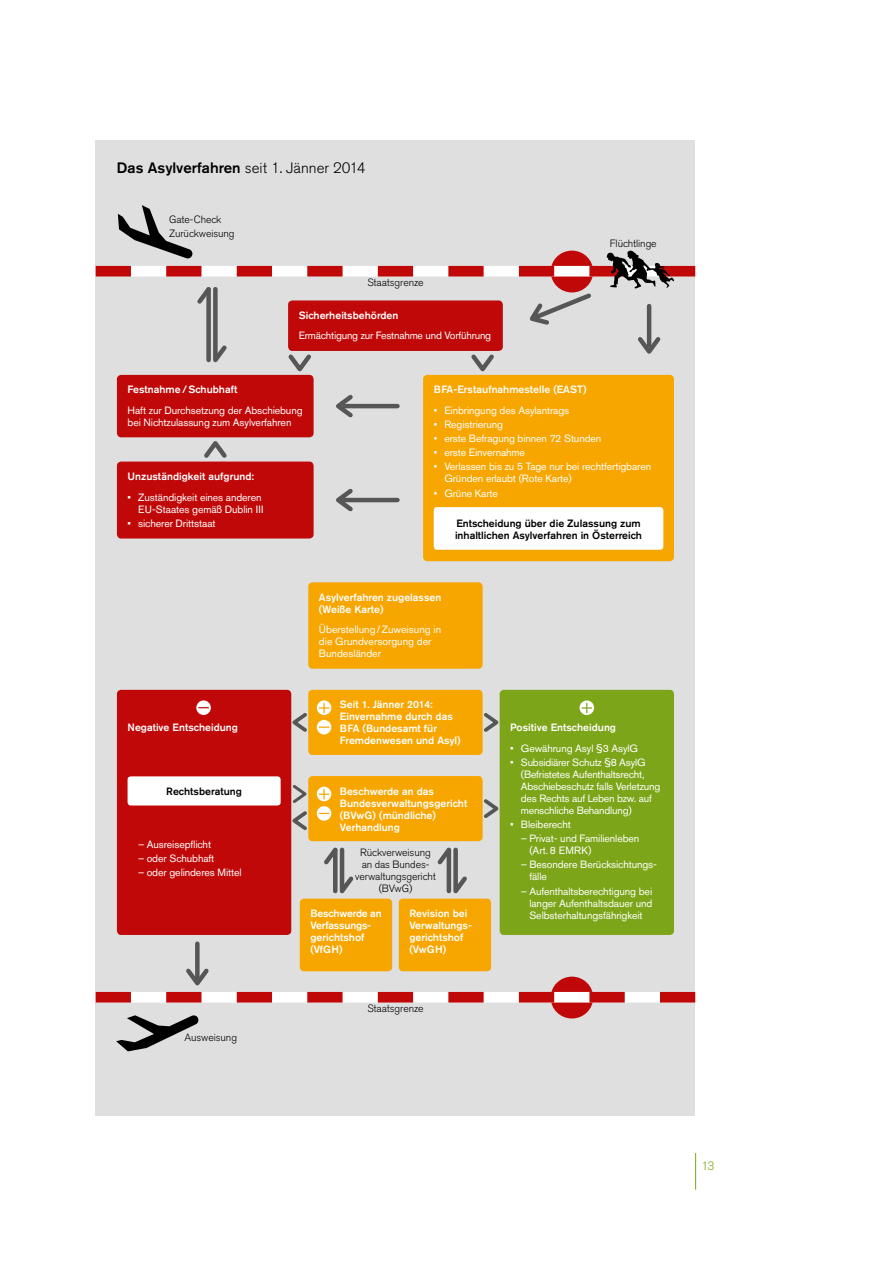
<style>
.page{position:relative;width:893px;height:1263px;background:#fff}
.page>*{position:absolute;margin:0;border:0;box-sizing:border-box;transform-origin:0 0}
.t1{font:500 15px "Akzidenz Grotesk Pro";color:#000}
.t2{font:300 12px "Akzidenz Grotesk Pro";color:#7da519}
.t3{font:10.5px/12px "Akzidenz Grotesk Pro";letter-spacing:-.01em;color:#fff}
.t4{font:500 10.5px/12px "Akzidenz Grotesk Pro";color:#fff}
.t5{font:300 10.5px/12px "Akzidenz Grotesk Pro";letter-spacing:-.01em;color:#000}
.t6{font:500 10.5px/12px "Akzidenz Grotesk Pro";color:#000}
.t7{font:500 10.5px/12px "Akzidenz Grotesk Pro";letter-spacing:-.02em;color:#fff}
.s1{font-weight:300}
</style>
<div class="page">
<hr style="left:695px;top:1153px;width:1px;height:36px;background:#7da519">
<div style="left:96px;top:140px;width:599px;height:976px;background:#dfdfe0"></div>
<div style="left:117px;top:375px;width:197px;height:62px;background:#c00808;border-radius:4px"></div>
<div style="left:423px;top:375px;width:251px;height:186px;background:#f7a600;border-radius:4px"></div>
<div style="left:308px;top:582px;width:175px;height:87px;background:#f7a600;border-radius:4px"></div>
<div style="left:308px;top:690px;width:175px;height:65px;background:#f7a600;border-radius:4px"></div>
<div style="left:500px;top:690px;width:174px;height:245px;background:#7da519;border-radius:4px"></div>
<div style="left:117px;top:690px;width:174px;height:245px;background:#c00808;border-radius:4px"></div>
<div style="left:308px;top:776px;width:175px;height:65px;background:#f7a600;border-radius:4px"></div>
<div style="left:300px;top:899px;width:92px;height:72px;background:#f7a600;border-radius:4px"></div>
<div style="left:399px;top:899px;width:92px;height:72px;background:#f7a600;border-radius:4px"></div>
<div style="left:117px;top:462px;width:197px;height:76px;background:#c00808;border-radius:4px"></div>
<div style="left:434px;top:507px;width:229px;height:43px;background:#fff;border-radius:3px"></div>
<div style="left:128px;top:776px;width:153px;height:29px;background:#fff;border-radius:3px"></div>
<svg style="left:116px;top:1015px;width:83px;height:36px"></svg>
<div style="left:551px;top:977px;width:42px;height:41px;background:#c00808;border-radius:50%"></div>
<svg style="left:336px;top:395px;width:21px;height:23px"></svg>
<svg style="left:96px;top:964px;width:599px;height:38px"></svg>
<svg style="left:336px;top:488px;width:21px;height:24px"></svg>
<svg style="left:291px;top:709px;width:18px;height:26px"></svg>
<svg style="left:482px;top:709px;width:18px;height:26px"></svg>
<svg style="left:482px;top:796px;width:18px;height:25px"></svg>
<svg style="left:291px;top:782px;width:18px;height:51px"></svg>
<svg style="left:200px;top:437px;width:31px;height:25px"></svg>
<svg style="left:320px;top:847px;width:37px;height:52px"></svg>
<svg style="left:434px;top:847px;width:37px;height:52px"></svg>
<div style="left:333px;top:850px;width:5px;height:41px;background:#565656"></div>
<hr style="left:447px;top:850px;width:4px;height:41px;background:#565656">
<hr style="left:344px;top:404px;width:53px;height:4px;background:#565656">
<div style="left:195px;top:944px;width:5px;height:33px;background:#565656"></div>
<hr style="left:344px;top:498px;width:53px;height:4px;background:#565656">
<svg style="left:96px;top:205px;width:599px;height:172px"></svg>
<svg style="left:579px;top:700px;width:15px;height:15px"></svg>
<svg style="left:317px;top:700px;width:14px;height:34px"></svg>
<svg style="left:317px;top:787px;width:14px;height:34px"></svg>
<svg style="left:196px;top:700px;width:15px;height:15px"></svg>
<h1 class="t1" style="left:117px;top:158px;width:250px">Das Asylverfahren <span class="s1">seit 1. Jänner 2014</span></h1>
<p class="t5" style="left:169px;top:212px;width:67px;line-height:14.1px">Gate-Check<br>Zurückweisung</p>
<p class="t5" style="left:367px;top:277px;width:58px">Staatsgrenze</p>
<p class="t4" style="left:299px;top:309px;width:101px">Sicherheitsbehörden</p>
<p class="t3" style="left:299px;top:330px;width:194px">Ermächtigung zur Festnahme und Vorführung</p>
<p class="t5" style="left:610px;top:238px;width:48px">Flüchtlinge</p>
<p class="t4" style="left:434px;top:383px;width:154px">BFA-Erstaufnahmestelle (EAST)</p>
<p class="t3" style="left:434px;top:404px;width:137px">• Einbringung des Asylantrags</p>
<p class="t3" style="left:434px;top:418px;width:71px">• Registrierung</p>
<p class="t3" style="left:434px;top:432px;width:169px">• erste Befragung binnen 72 Stunden</p>
<p class="t3" style="left:434px;top:447px;width:93px">• erste Einvernahme</p>
<p class="t3" style="left:444px;top:461px;width:208px;text-indent:-11px">• Verlassen bis zu 5 Tage nur bei rechtfertigbaren<br>Gründen erlaubt (Rote Karte)</p>
<p class="t3" style="left:434px;top:487px;width:66px">• Grüne Karte</p>
<p class="t4" style="left:128px;top:383px;width:111px">Festnahme/Schubhaft</p>
<p class="t3" style="left:128px;top:404px;width:177px">Haft zur Durchsetzung der Abschiebung bei Nichtzulassung zum Asylverfahren</p>
<p class="t4" style="left:128px;top:470px;width:128px">Unzuständigkeit aufgrund:</p>
<p class="t3" style="left:128px;top:491px;width:138px;text-align:right">• Zuständigkeit eines anderen<br>EU-Staates gemäß Dublin III</p>
<p class="t3" style="left:128px;top:517px;width:90px">• sicherer Drittstaat</p>
<p class="t6" style="left:455px;top:517px;width:189px">Entscheidung über die Zulassung zum inhaltlichen Asylverfahren in Österreich</p>
<p class="t4" style="left:128px;top:721px;width:112px">Negative Entscheidung</p>
<p class="t6" style="left:166px;top:785px;width:77px">Rechtsberatung</p>
<p class="t3" style="left:138px;top:838px;width:74px">– Ausreisepflicht</p>
<p class="t3" style="left:138px;top:852px;width:78px">– oder Schubhaft</p>
<p class="t3" style="left:138px;top:866px;width:105px">– oder gelinderes Mittel</p>
<p class="t5" style="left:184px;top:1031px;width:54px">Ausweisung</p>
<p class="t4" style="left:319px;top:591px;width:124px">Asylverfahren zugelassen (Weiße Karte)</p>
<p class="t3" style="left:319px;top:624px;width:124px">Überstellung/Zuweisung in die Grundversorgung der<br>Bundesländer</p>
<p class="t4" style="left:340px;top:698px;width:122px">Seit 1. Jänner 2014:<br>Einvernahme durch das<br>BFA (Bundesamt für<br>Fremdenwesen und Asyl)</p>
<p class="t4" style="left:340px;top:785px;width:129px">Beschwerde an das<br>Bundesverwaltungsgericht (BVwG) (mündliche)<br>Verhandlung</p>
<p class="t5" style="left:355px;top:847px;width:82px;text-align:center">Rückverweisung an das Bundes&shy;verwaltungsgericht (BVwG)</p>
<p class="t7" style="left:310px;top:907px;width:73px">Beschwerde an<br>Verfassungs&shy;gerichtshof (VfGH)</p>
<p class="t4" style="left:409px;top:907px;width:64px">Revision bei<br>Verwaltungs&shy;gerichtshof (VwGH)</p>
<p class="t5" style="left:367px;top:1003px;width:58px">Staatsgrenze</p>
<p class="t4" style="left:510px;top:721px;width:107px">Positive Entscheidung</p>
<p class="t3" style="left:510px;top:742px;width:129px">• Gewährung Asyl §3 AsylG</p>
<p class="t3" style="left:521px;top:756px;width:141px;text-indent:-11px">• Subsidiärer Schutz §8 AsylG (Befristetes Aufenthaltsrecht,<br>Abschiebeschutz falls Verletzung des Rechts auf Leben bzw. auf menschliche Behandlung)</p>
<p class="t3" style="left:510px;top:818px;width:62px">• Bleiberecht</p>
<p class="t3" style="left:529px;top:832px;width:111px;text-indent:-9px">– Privat- und Familienleben (Art. 8 EMRK)</p>
<p class="t3" style="left:529px;top:859px;width:129px;text-indent:-9px">– Besondere Berücksichtungs&shy;fälle</p>
<p class="t3" style="left:529px;top:885px;width:124px;text-align:justify;text-indent:-9px">– Aufenthaltsberechtigung bei langer Aufenthaltsdauer und Selbsterhaltungsfährigkeit</p>
<p class="t2" style="left:702px;top:1158px;width:14px">13</p>
</div>
